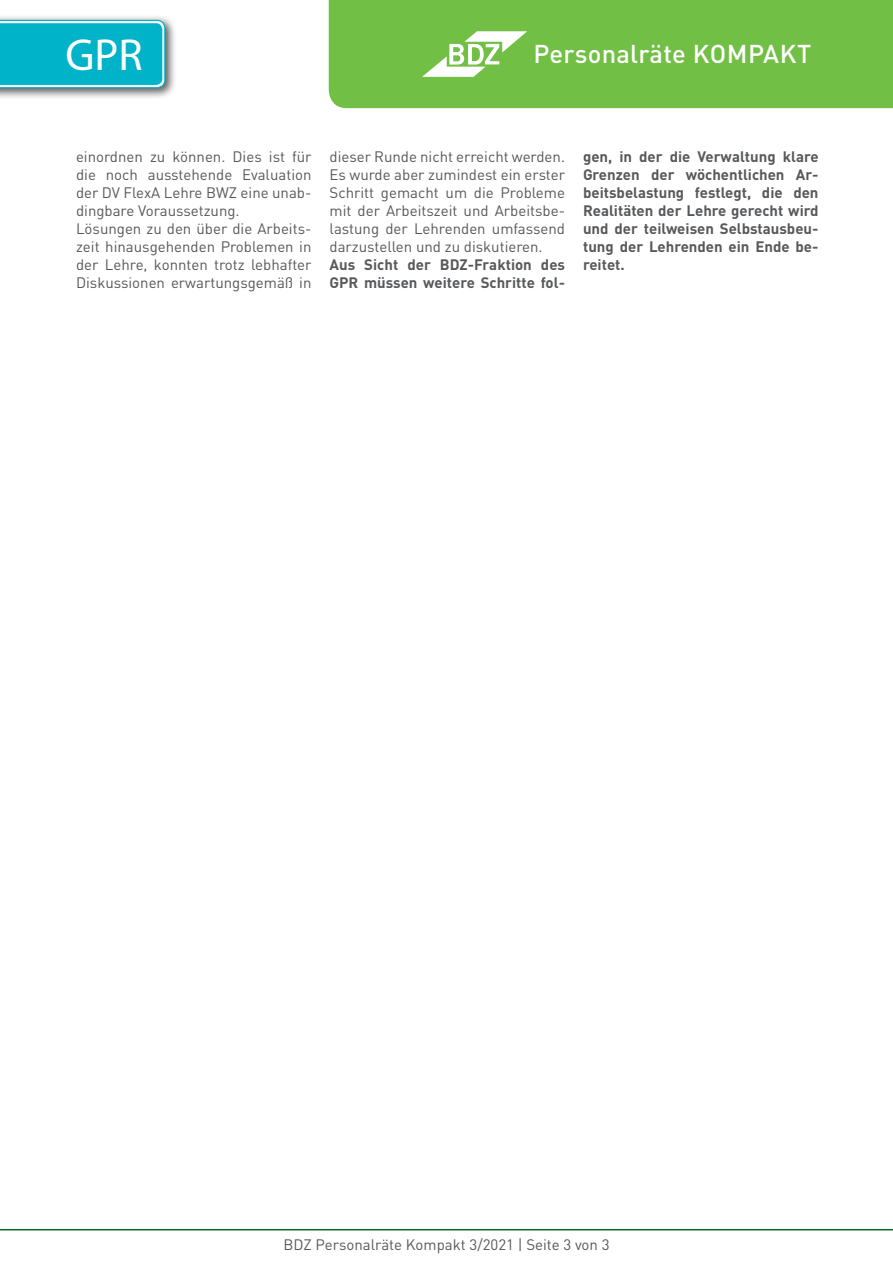
<style>
.page{position:relative;width:893px;height:1263px;background:#fff}
.page>*{position:absolute;margin:0;border:0;box-sizing:border-box;transform-origin:0 0}
.t1{font:45px "Myriad Pro";color:#fff}
.t2{font:500 25.5px "DIN Pro";letter-spacing:.01em;color:#fff}
.t3{font:15px/18px "DIN Pro";color:#57585a;text-align:justify}
.t4{font:700 15px/18px "DIN Pro";color:#57585a}
</style>
<div class="page">
<div style="left:329px;top:0;width:564px;height:108px;background:#71bf44"></div>
<hr style="left:0;top:1229px;width:893px;height:1px;background:#086c28">
<svg style="left:422px;top:31px;width:105px;height:46px"></svg>
<div style="left:0;top:15px;width:177px;height:84px;background:#231f20;opacity:.75"></div>
<svg style="left:0;top:19px;width:166px;height:70px"></svg>
<h1 class="t1" style="left:66px;top:27px;width:79px">GPR</h1>
<p class="t2" style="left:534px;top:36px;width:279px">Personalräte KOMPAKT</p>
<p class="t3" style="left:76px;top:147px;width:237px">einordnen zu können. Dies ist für die noch ausstehende Evaluation der DV FlexA Lehre BWZ eine unab&shy;dingbare Voraussetzung.</p>
<p class="t3" style="left:76px;top:219px;width:237px">Lösungen zu den über die Arbeits&shy;zeit hinausgehenden Problemen in der Lehre, konnten trotz lebhafter Diskussionen erwartungsgemäß in</p>
<p class="t3" style="left:330px;top:147px;width:237px">dieser Runde nicht erreicht werden.<br>Es wurde aber zumindest ein erster Schritt gemacht um die Probleme mit der Arbeitszeit und Arbeitsbe&shy;lastung der Lehrenden umfassend darzustellen und zu diskutieren.</p>
<p class="t4" style="left:330px;top:255px;width:237px">Aus Sicht der BDZ-Fraktion des<br>GPR müssen weitere Schritte fol-</p>
<p class="t4" style="left:583px;top:147px;width:237px;text-align:justify">gen, in der die Verwaltung klare Grenzen der wöchentlichen Ar&shy;beitsbelastung festlegt, die den Realitäten der Lehre gerecht wird und der teilweisen Selbstausbeu&shy;tung der Lehrenden ein Ende be&shy;reitet.</p>
<p class="t3" style="left:283px;top:1235px;width:328px">BDZ Personalräte Kompakt 3/2021 | Seite 3 von 3</p>
</div>
